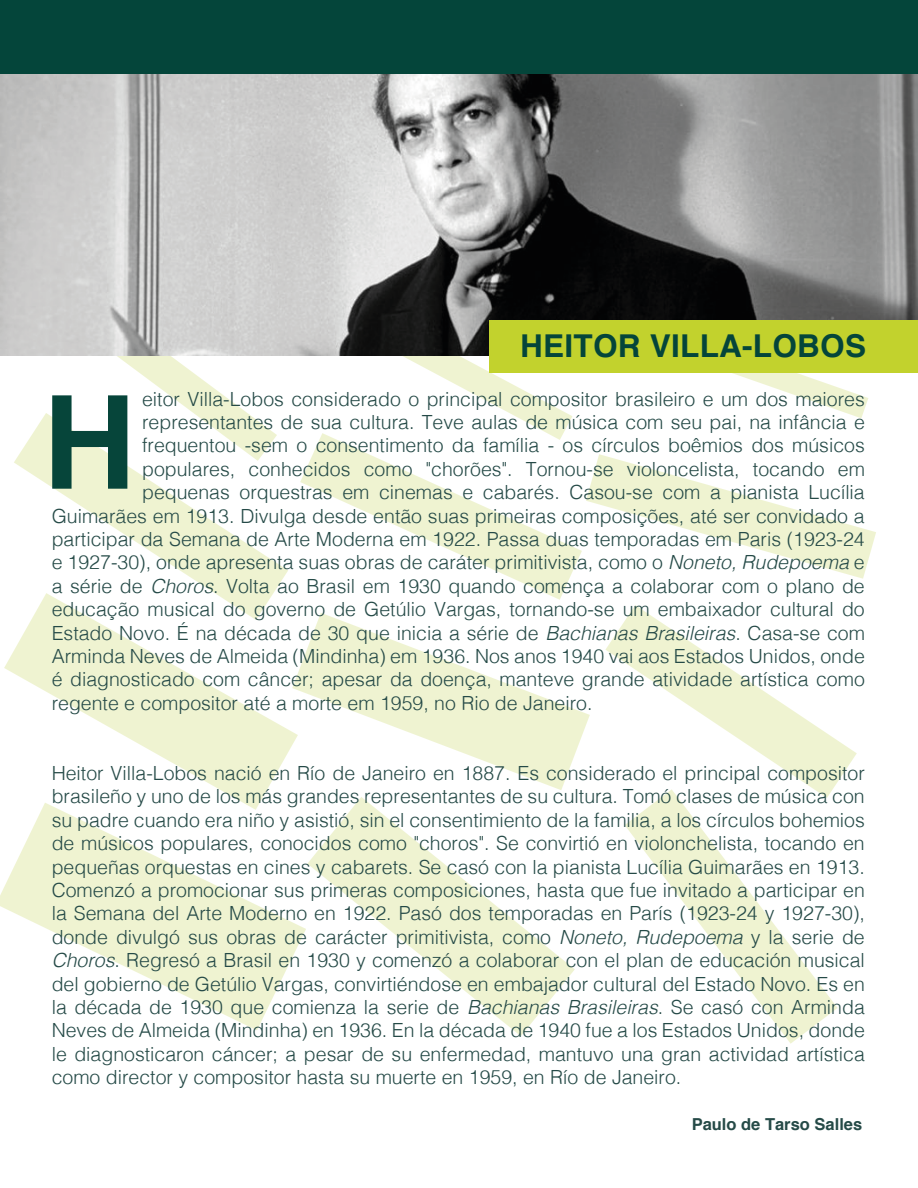
<style>
.page{position:relative;width:918px;height:1188px;background:#fff}
.page>*{position:absolute;margin:0;border:0;box-sizing:border-box;transform-origin:0 0}
.t1{font:700 129.6px "Helvetica";color:#06453a}
.t2{font:700 31.5px "Helvetica";letter-spacing:.01em;color:#04453a}
.t3{font:300 19.5px/23.4px "Helvetica";color:#254a47;text-align:justify}
.t4{font:700 16.5px "Helvetica";color:#254a47}
.s1{font-style:italic}
</style>
<div class="page">
<svg style="left:4px;top:620px;width:288px;height:183px"></svg>
<svg style="left:292px;top:613px;width:298px;height:177px"></svg>
<svg style="left:0;top:803px;width:306px;height:227px"></svg>
<svg style="left:307px;top:797px;width:268px;height:239px"></svg>
<svg style="left:14px;top:446px;width:274px;height:174px"></svg>
<svg style="left:300px;top:440px;width:282px;height:160px"></svg>
<svg style="left:586px;top:454px;width:290px;height:125px"></svg>
<svg style="left:605px;top:605px;width:252px;height:184px"></svg>
<svg style="left:625px;top:789px;width:213px;height:255px"></svg>
<svg style="left:25px;top:356px;width:252px;height:105px"></svg>
<svg style="left:319px;top:356px;width:253px;height:84px"></svg>
<svg style="left:732px;top:373px;width:136px;height:45px"></svg>
<img style="left:0;top:74px;width:918px;height:282px">
<div style="left:0;top:0;width:918px;height:74px;background:#04453a"></div>
<div style="left:489px;top:321px;width:429px;height:52px;background:#c2d22d"></div>
<h2 class="t2" style="left:520px;top:321px;width:347px">HEITOR VILLA-LOBOS</h2>
<h1 class="t1" style="left:42px;top:338px;width:95px">H</h1>
<p class="t3" style="left:142px;top:386px;width:724px">eitor Villa-Lobos considerado o principal compositor brasileiro e um dos maiores</p>
<p class="t3" style="left:142px;top:409px;width:724px">representantes de sua cultura. Teve aulas de música com seu pai, na infância e</p>
<p class="t3" style="left:142px;top:432px;width:724px">frequentou -sem o consentimento da família - os círculos boêmios dos músicos</p>
<p class="t3" style="left:142px;top:456px;width:724px">populares, conhecidos como "chorões". Tornou-se violoncelista, tocando em</p>
<p class="t3" style="left:142px;top:479px;width:724px">pequenas orquestras em cinemas e cabarés. Casou-se com a pianista Lucília</p>
<p class="t3" style="left:52px;top:503px;width:815px">Guimarães em 1913. Divulga desde então suas primeiras composições, até ser convidado a</p>
<p class="t3" style="left:52px;top:526px;width:815px">participar da Semana de Arte Moderna em 1922. Passa duas temporadas em Paris (1923-24</p>
<p class="t3" style="left:52px;top:549px;width:815px">e 1927-30), onde apresenta suas obras de caráter primitivista, como o <span class="s1">Noneto, Rudepoema</span> e</p>
<p class="t3" style="left:52px;top:573px;width:815px">a série de <span class="s1">Choros</span>. Volta ao Brasil em 1930 quando comença a colaborar com o plano de</p>
<p class="t3" style="left:52px;top:596px;width:815px">educação musical do governo de Getúlio Vargas, tornando-se um embaixador cultural do</p>
<p class="t3" style="left:52px;top:620px;width:815px">Estado Novo. É na década de 30 que inicia a série de <span class="s1">Bachianas Brasileiras</span>. Casa-se com</p>
<p class="t3" style="left:52px;top:643px;width:815px">Arminda Neves de Almeida (Mindinha) em 1936. Nos anos 1940 vai aos Estados Unidos, onde</p>
<p class="t3" style="left:52px;top:666px;width:815px">é diagnosticado com câncer; apesar da doença, manteve grande atividade artística como</p>
<p class="t3" style="left:52px;top:690px;width:542px">regente e compositor até a morte em 1959, no Rio de Janeiro.</p>
<p class="t3" style="left:52px;top:760px;width:815px">Heitor Villa-Lobos nació en Río de Janeiro en 1887. Es considerado el principal compositor brasileño y uno de los más grandes representantes de su cultura. Tomó clases de música con su padre cuando era niño y asistió, sin el consentimiento de la familia, a los círculos bohemios de músicos populares, conocidos como "choros". Se convirtió en violonchelista, tocando en pequeñas orquestas en cines y cabarets. Se casó con la pianista Lucília Guimarães en 1913.<br>Comenzó a promocionar sus primeras composiciones, hasta que fue invitado a participar en la Semana del Arte Moderno en 1922. Pasó dos temporadas en París (1923-24 y 1927-30), donde divulgó sus obras de carácter primitivista, como <span class="s1">Noneto, Rudepoema</span> y la serie de <span class="s1">Choros</span>. Regresó a Brasil en 1930 y comenzó a colaborar con el plan de educación musical del gobierno de Getúlio Vargas, convirtiéndose en embajador cultural del Estado Novo. Es en la década de 1930 que comienza la serie de <span class="s1">Bachianas Brasileiras</span>. Se casó con Arminda Neves de Almeida (Mindinha) en 1936. En la década de 1940 fue a los Estados Unidos, donde le diagnosticaron cáncer; a pesar de su enfermedad, mantuvo una gran actividad artística como director y compositor hasta su muerte en 1959, en Río de Janeiro.</p>
<p class="t4" style="left:692px;top:1111px;width:172px">Paulo de Tarso Salles</p>
</div>
